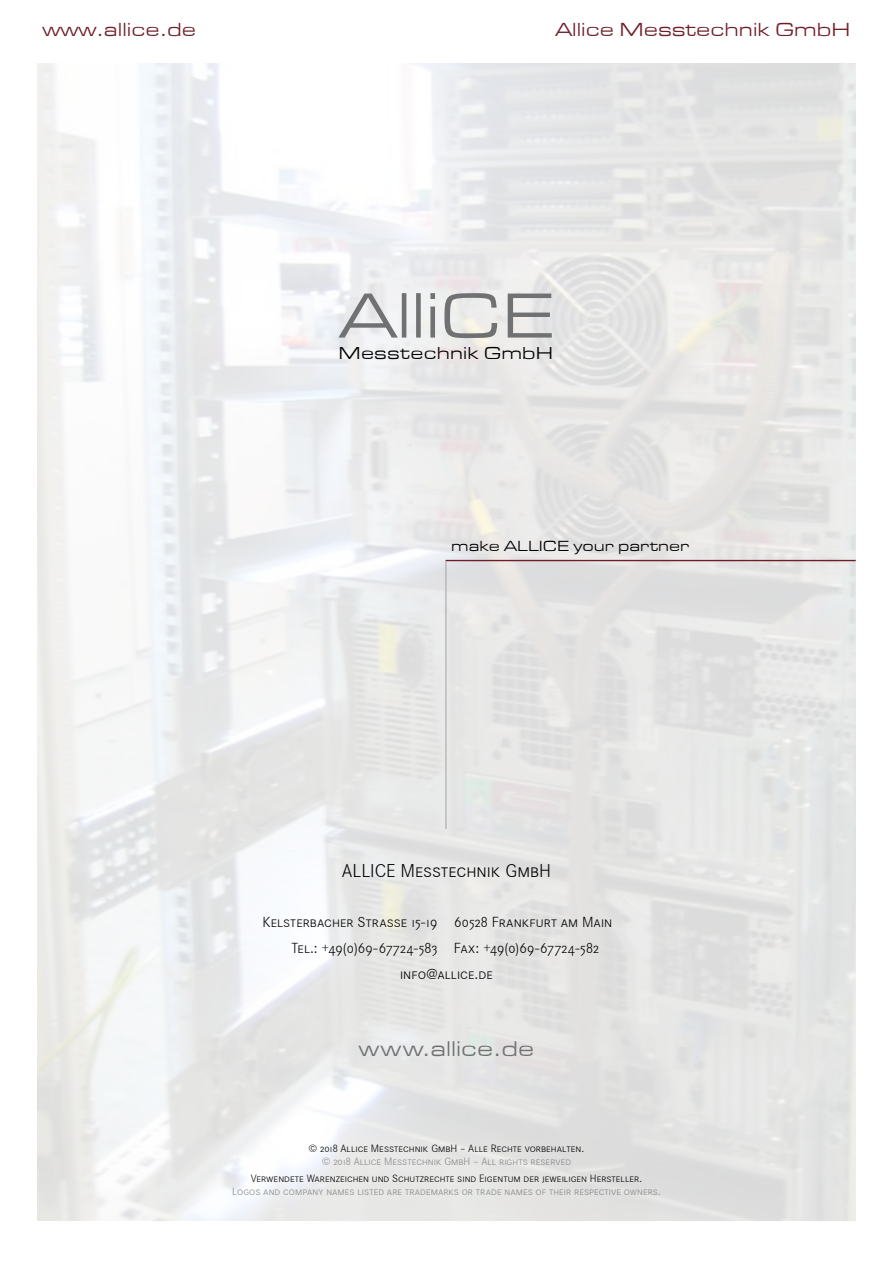
<style>
.page{position:relative;width:893px;height:1263px;background:#fff}
.page>*{position:absolute;margin:0;border:0;box-sizing:border-box;transform-origin:0 0}
.t1{font:66px "Eurostile Extended Roman DTC";letter-spacing:-.01em;color:#707173}
.t2{font:22.05px "Eurostile Extended Roman DTC";color:#707173}
.t3{font:19.5px "Eurostile Extended Roman DTC";color:#701f29}
.t4{font:300 19.2px "Corporate SSC";letter-spacing:-.005em;color:#000}
.t5{font:17.85px "Eurostile Extended Roman DTC";letter-spacing:.01em;color:#000}
.t6{font:300 15.15px "Corporate SSC";color:#000}
.t7{font:15.15px "Eurostile Extended Roman DTC";color:#000}
.t8{font:300 10.95px "Corporate SSC";color:#000}
.t9{font:300 10.95px "Corporate SSC";color:#878889}
</style>
<div class="page">
<hr style="left:446px;top:560px;width:410px;height:1px;background:#6f1e29">
<hr style="left:446px;top:561px;width:1px;height:268px;background:#a1a2a4">
<h3 class="t3" style="left:43px;top:19px;width:155px">www.allice.de</h3>
<h3 class="t3" style="left:555px;top:19px;width:296px">Allice Messtechnik GmbH</h3>
<h1 class="t1" style="left:340px;top:281px;width:218px">AlliCE</h1>
<h3 class="t5" style="left:339px;top:344px;width:216px">Messtechnik GmbH</h3>
<h3 class="t7" style="left:451px;top:538px;width:239px">make ALLICE your partner</h3>
<h3 class="t4" style="left:342px;top:859px;width:211px">ALLICE Messtechnik GmbH</h3>
<h3 class="t6" style="left:262px;top:913px;width:351px">Kelsterbacher Strasse 15-19 60528 Frankfurt am Main</h3>
<h3 class="t6" style="left:292px;top:939px;width:309px">Tel.: +49(0)69-67724-583 Fax: +49(0)69-67724-582</h3>
<h3 class="t6" style="left:400px;top:965px;width:94px">info@allice.de</h3>
<h2 class="t2" style="left:359px;top:1037px;width:177px">www.allice.de</h2>
<p class="t8" style="left:309px;top:1142px;width:277px">© 2018 Allice Messtechnik GmbH – Alle Rechte vorbehalten.</p>
<p class="t9" style="left:322px;top:1155px;width:251px">© 2018 Allice Messtechnik GmbH – All rights reserved</p>
<p class="t8" style="left:251px;top:1172px;width:393px">Verwendete Warenzeichen und Schutzrechte sind Eigentum der jeweiligen Hersteller.</p>
<p class="t9" style="left:232px;top:1185px;width:430px">Logos and company names listed are trademarks or trade names of their respective owners.</p>
</div>
